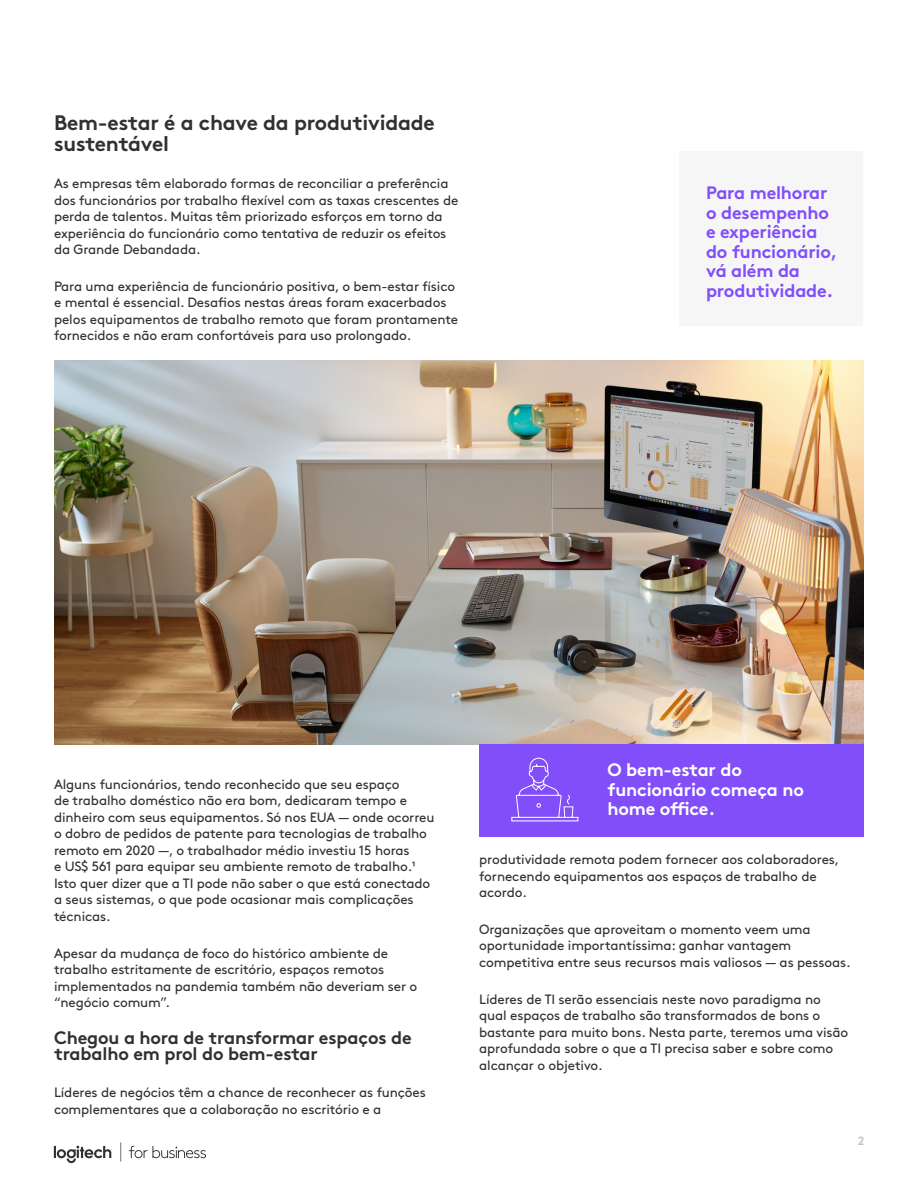
<style>
.page{position:relative;width:918px;height:1188px;background:#fff}
.page>*{position:absolute;margin:0;border:0;box-sizing:border-box;transform-origin:0 0}
.t1{font:700 21px/21px "Brown Pro";letter-spacing:-.01em;color:#2f3132}
.t2{font:700 18px/19.5px "Brown Pro";letter-spacing:-.01em;color:#814efa}
.t3{font:700 18px/16.5px "Brown Pro";letter-spacing:-.01em;color:#2f3132}
.t4{font:700 18px/19.5px "Brown Pro";letter-spacing:-.01em;color:#fff}
.t5{font:13.5px/16.5px "Brown Pro";letter-spacing:-.01em;color:#2f3132}
.t6{font:700 12px "Brown Pro";color:#c3c6c8}
.s1{font-style:inherit}
</style>
<div class="page">
<svg style="left:54px;top:1142px;width:152px;height:21px"></svg>
<div style="left:680px;top:151px;width:183px;height:175px;background:#f6f6f7"></div>
<img style="left:54px;top:360px;width:809px;height:384px">
<div style="left:479px;top:744px;width:385px;height:93px;background:#814efa"></div>
<svg style="left:511px;top:757px;width:68px;height:65px"></svg>
<h1 class="t1" style="left:54px;top:110px;width:382px">Bem-estar é a chave da produtividade sustentável</h1>
<p class="t5" style="left:54px;top:174px;width:406px">As empresas têm elaborado formas de reconciliar a preferência dos funcionários por trabalho flexível com as taxas crescentes de perda de talentos. Muitas têm priorizado esforços em torno da experiência do funcionário como tentativa de reduzir os efeitos da Grande Debandada.</p>
<p class="t5" style="left:54px;top:277px;width:406px">Para uma experiência de funcionário positiva, o bem-estar físico e mental é essencial. Desafios nestas áreas foram exacerbados pelos equipamentos de trabalho remoto que foram prontamente fornecidos e não eram confortáveis para uso prolongado.</p>
<h2 class="t2" style="left:706px;top:181px;width:133px">Para melhorar o desempenho e experiência do funcionário, vá além da produtividade.</h2>
<p class="t5" style="left:54px;top:775px;width:382px">Alguns funcionários, tendo reconhecido que seu espaço<br>de trabalho doméstico não era bom, dedicaram tempo e dinheiro com seus equipamentos. Só nos EUA — onde ocorreu o dobro de pedidos de patente para tecnologias de trabalho remoto em 2020 —, o trabalhador médio investiu 15 horas<br>e US$ 561 para equipar seu ambiente remoto de trabalho.<span class="s1">1<br></span>Isto quer dizer que a TI pode não saber o que está conectado a seus sistemas, o que pode ocasionar mais complicações técnicas.</p>
<p class="t5" style="left:54px;top:943px;width:365px">Apesar da mudança de foco do histórico ambiente de trabalho estritamente de escritório, espaços remotos implementados na pandemia também não deveriam ser o “negócio comum”.</p>
<h2 class="t3" style="left:54px;top:1027px;width:359px">Chegou a hora de transformar espaços de trabalho em prol do bem-estar</h2>
<p class="t5" style="left:54px;top:1083px;width:373px">Líderes de negócios têm a chance de reconhecer as funções complementares que a colaboração no escritório e a</p>
<h2 class="t4" style="left:608px;top:758px;width:198px">O bem-estar do funcionário começa no home office.</h2>
<p class="t5" style="left:479px;top:850px;width:362px">produtividade remota podem fornecer aos colaboradores, fornecendo equipamentos aos espaços de trabalho de acordo.</p>
<p class="t5" style="left:479px;top:920px;width:373px">Organizações que aproveitam o momento veem uma oportunidade importantíssima: ganhar vantagem competitiva entre seus recursos mais valiosos — as pessoas.</p>
<p class="t5" style="left:479px;top:990px;width:371px">Líderes de TI serão essenciais neste novo paradigma no qual espaços de trabalho são transformados de bons o bastante para muito bons. Nesta parte, teremos uma visão aprofundada sobre o que a TI precisa saber e sobre como alcançar o objetivo.</p>
<p class="t6" style="left:858px;top:1131px;width:8px">2</p>
</div>
